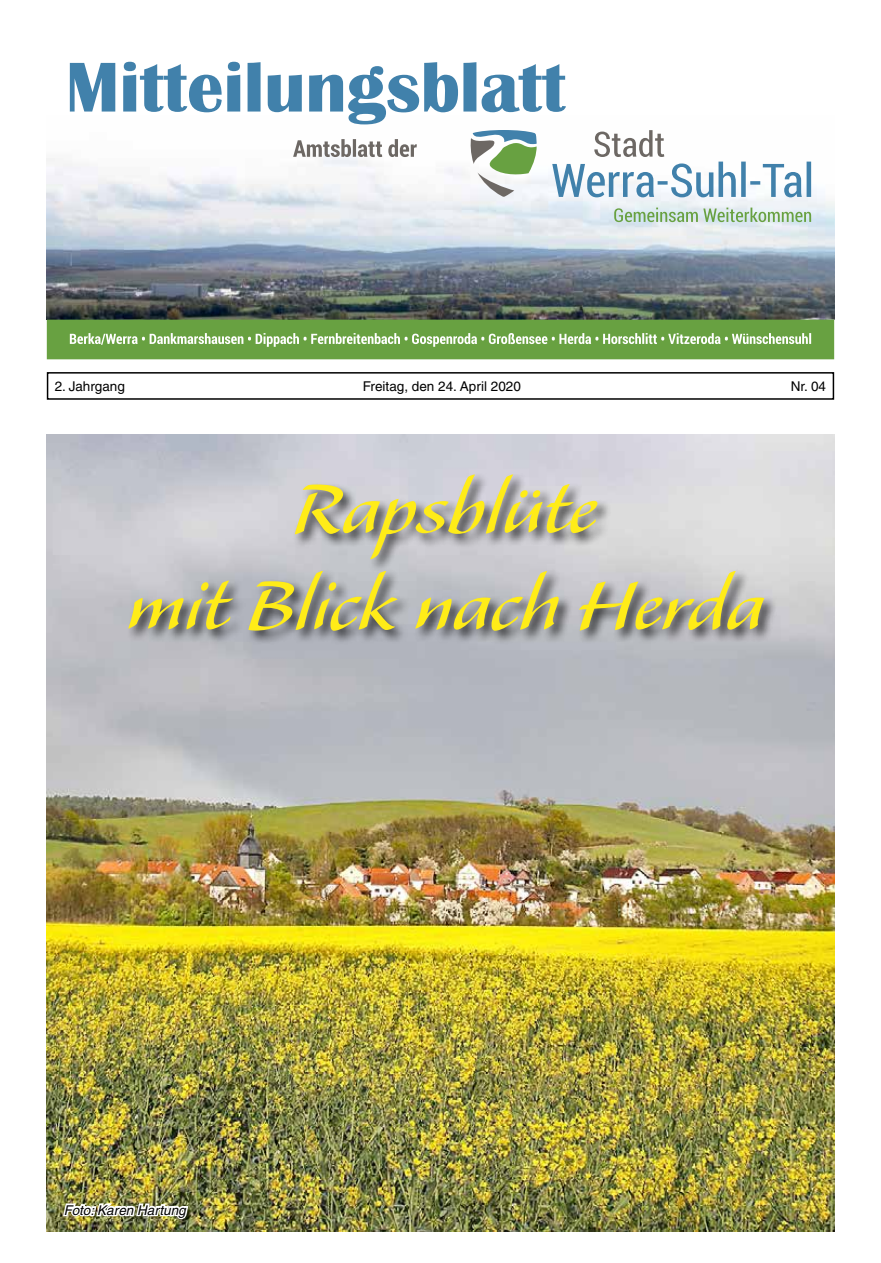
<style>
.page{position:relative;width:881px;height:1263px;background:#fff}
.page>*{position:absolute;margin:0;border:0;box-sizing:border-box;transform-origin:0 0}
.t1{font:88.5px/96.4px "Alexa";color:#ffec18;text-align:center}
.t2{font:13.5px "Helvetica LT";color:#000}
.t3{font:italic 13.5px "Helvetica LT";color:#000}
</style>
<div class="page">
<div style="left:47px;top:372px;width:786px;height:28px;border:2px solid #000"></div>
<svg style="left:70px;top:62px;width:496px;height:63px"></svg>
<svg style="left:297px;top:130px;width:367px;height:13px"></svg>
<img style="left:47px;top:143px;width:786px;height:216px">
<svg style="left:70px;top:333px;width:740px;height:14px"></svg>
<img style="left:47px;top:434px;width:786px;height:797px">
<div style="left:126px;top:472px;width:651px;height:173px;background:#000;opacity:.75"></div>
<img style="left:61px;top:1202px;width:129px;height:18px">
<p class="t2" style="left:55px;top:379px;width:72px">2. Jahrgang</p>
<p class="t2" style="left:363px;top:379px;width:159px">Freitag, den 24. April 2020</p>
<p class="t2" style="left:790px;top:379px;width:37px">Nr. 04</p>
<h1 class="t1" style="left:125px;top:465px;width:639px">Rapsblüte<br>mit Blick nach Herda</h1>
<p class="t3" style="left:64px;top:1202px;width:123px">Foto: Karen Hartung</p>
</div>
